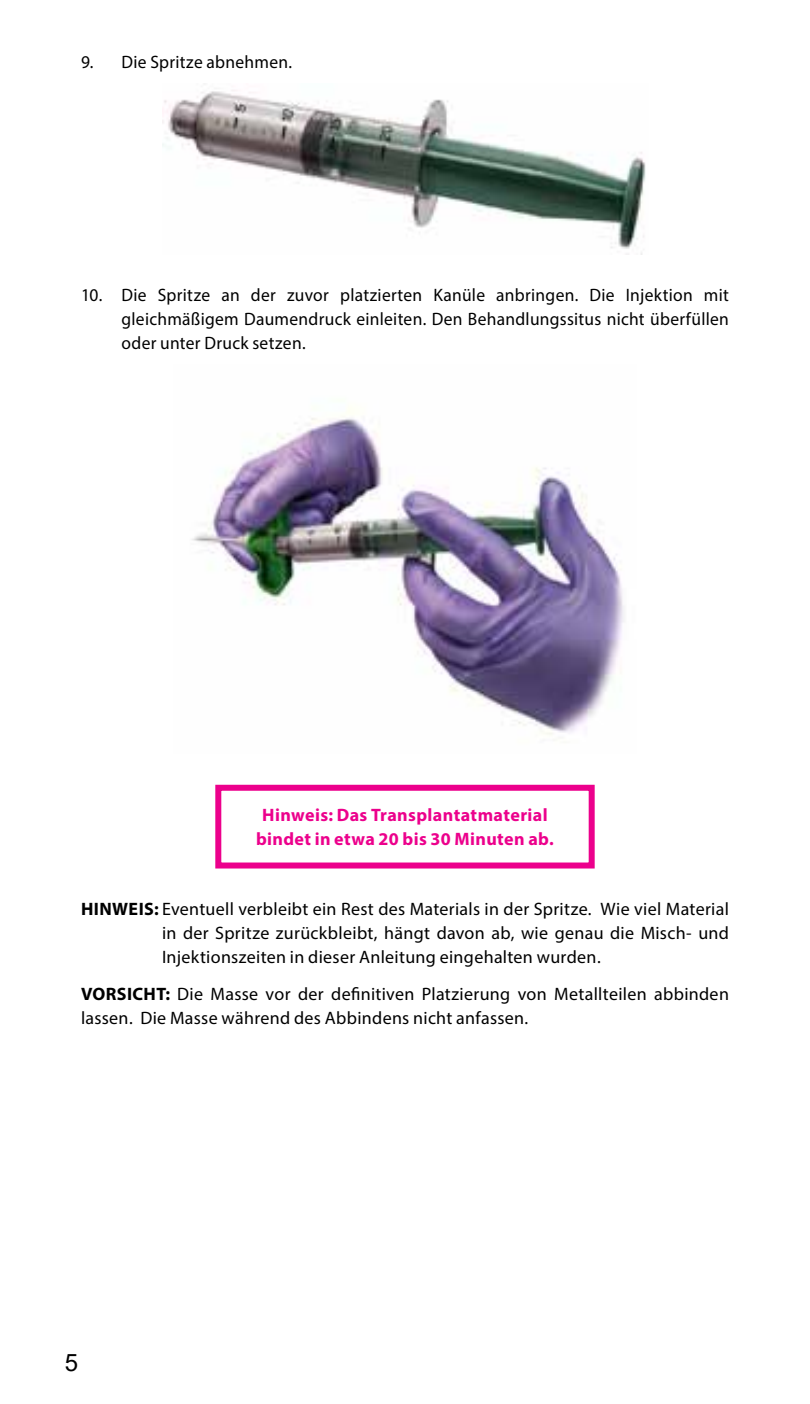
<style>
.page{position:relative;width:810px;height:1404px;background:#fff}
.page>*{position:absolute;margin:0;border:0;box-sizing:border-box;transform-origin:0 0}
.t1{font:24px "Arial";color:#000}
.t2{font:18px/24px "Myriad Pro";letter-spacing:.02em;color:#000;text-align:justify}
.t3{font:700 18px/24px "Myriad Pro";letter-spacing:.02em;color:#ec008c;text-align:center}
.s1{font-weight:700}
</style>
<div class="page">
<img style="left:162px;top:90px;width:484px;height:164px">
<img style="left:192px;top:408px;width:432px;height:327px">
<div style="left:215px;top:785px;width:380px;height:84px;border:6px solid #ec008c"></div>
<p class="t2" style="left:81px;top:49px;width:213px">9. Die Spritze abnehmen.</p>
<p class="t2" style="left:122px;top:282px;width:609px;text-indent:-41px">10. Die Spritze an der zuvor platzierten Kanüle anbringen. Die Injektion mit gleichmäßigem Daumendruck einleiten. Den Behandlungssitus nicht überfüllen oder unter Druck setzen.</p>
<p class="t3" style="left:256px;top:803px;width:300px">Hinweis: Das Transplantatmaterial bindet in etwa 20 bis 30 Minuten ab.</p>
<p class="t2" style="left:162px;top:896px;width:569px;text-indent:-81px"><span class="s1">HINWEIS:</span> Eventuell verbleibt ein Rest des Materials in der Spritze. Wie viel Material in der Spritze zurückbleibt, hängt davon ab, wie genau die Misch- und Injektionszeiten in dieser Anleitung eingehalten wurden.</p>
<p class="t2" style="left:81px;top:982px;width:650px"><span class="s1">VORSICHT:</span> Die Masse vor der definitiven Platzierung von Metallteilen abbinden lassen. Die Masse während des Abbindens nicht anfassen.</p>
<h1 class="t1" style="left:65px;top:1346px;width:15px">5</h1>
</div>
